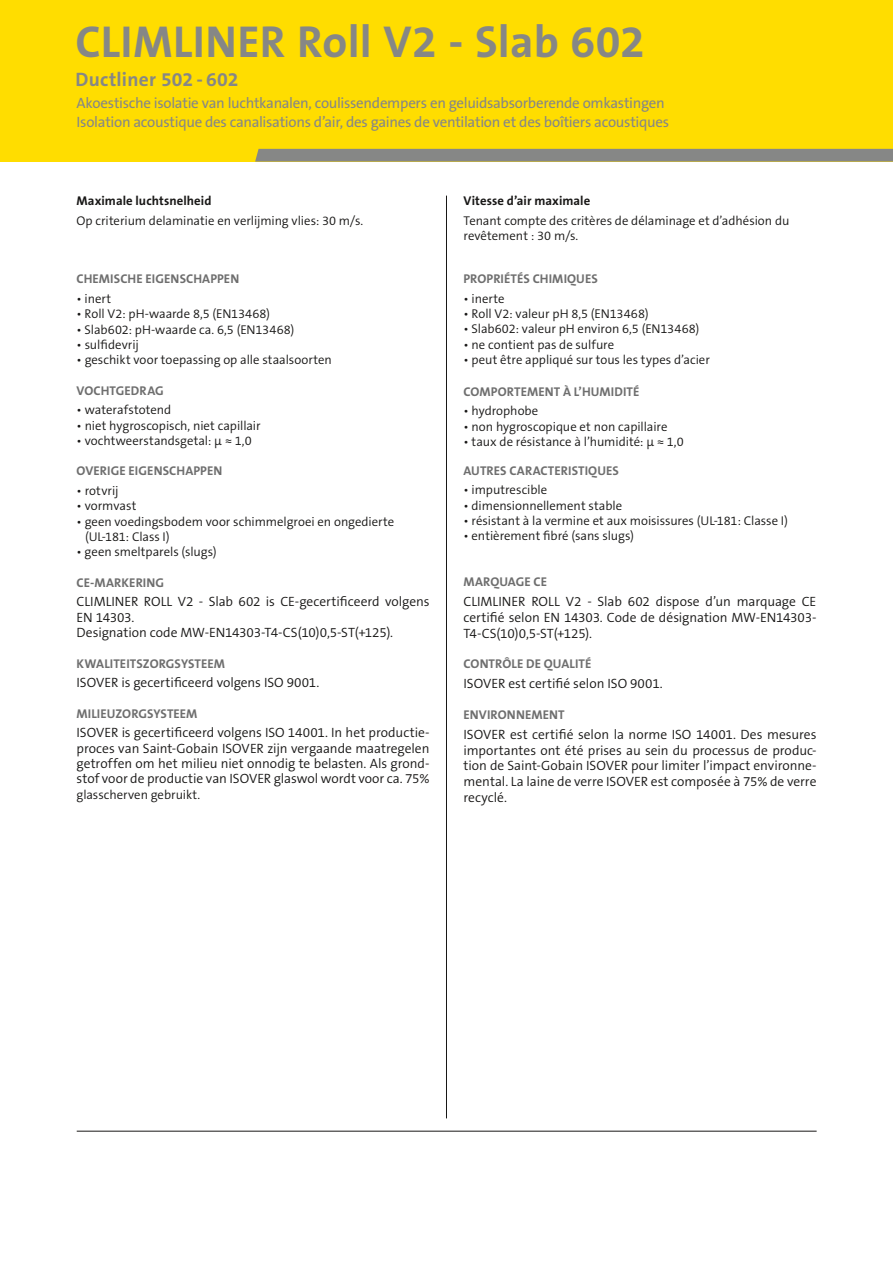
<style>
.page{position:relative;width:893px;height:1263px;background:#fff}
.page>*{position:absolute;margin:0;border:0;box-sizing:border-box;transform-origin:0 0}
.t1{font:700 45px "The Sans B7";letter-spacing:.005em;color:#868786}
.t2{font:700 19.5px "The Sans B7";letter-spacing:.01em;color:#868786}
.t3{font:15px/19.5px "The Sans B5 Plain";letter-spacing:-.02em;color:#868786}
.t4{font:300 13.5px/15.8px "The Sans B4";letter-spacing:-.005em;color:#181716}
.t5{font:300 12.75px/15.3px "The Sans B4";color:#181716}
.t6{font:700 12.75px "The Sans B7";letter-spacing:.01em;color:#6e6e6e}
.t7{font:700 12.75px "The Sans B7";letter-spacing:.01em;color:#181716}
</style>
<div class="page">
<div style="left:0;top:0;width:893px;height:162px;background:#fd0"></div>
<hr style="left:446px;top:196px;width:1px;height:922px;background:#181716">
<svg style="left:255px;top:149px;width:638px;height:13px"></svg>
<hr style="left:77px;top:1131px;width:740px;height:1px;background:#181716">
<h1 class="t1" style="left:75px;top:18px;width:50px">CLIMLINER</h1>
<h1 class="t1" style="left:297px;top:18px;width:349px">ROLL V2 - SLAB 602</h1>
<h2 class="t2" style="left:75px;top:69px;width:165px">DUCTLINER 502 - 602</h2>
<p class="t3" style="left:77px;top:94px;width:594px">Akoestische isolatie van luchtkanalen, coulissendempers en geluidsabsorberende omkastingen<br>Isolation acoustique des canalisations d’air, des gaines de ventilation et des boîtiers acoustiques</p>
<p class="t7" style="left:77px;top:194px;width:137px">MAXIMALE LUCHTSNELHEID</p>
<p class="t5" style="left:77px;top:213px;width:288px">Op criterium delaminatie en verlijming vlies: 30 m/s.</p>
<p class="t6" style="left:77px;top:272px;width:164px">CHEMISCHE EIGENSCHAPPEN</p>
<p class="t5" style="left:77px;top:291px;width:36px">• inert</p>
<p class="t5" style="left:77px;top:307px;width:195px">• Roll V2: pH-waarde 8,5 (EN 13468)</p>
<p class="t5" style="left:77px;top:322px;width:219px">• Slab602: pH-waarde ca. 6,5 (EN 13468)</p>
<p class="t5" style="left:77px;top:337px;width:64px">• sulfidevrij</p>
<p class="t5" style="left:77px;top:353px;width:257px">• geschikt voor toepassing op alle staalsoorten</p>
<p class="t6" style="left:77px;top:384px;width:17px">VOCHTGEDRAG</p>
<p class="t5" style="left:77px;top:403px;width:96px">• waterafstotend</p>
<p class="t5" style="left:77px;top:418px;width:186px">• niet hygroscopisch, niet capillair</p>
<p class="t5" style="left:77px;top:433px;width:177px">• vochtweerstandsgetal: μ ≈ 1,0</p>
<p class="t6" style="left:77px;top:464px;width:147px">OVERIGE EIGENSCHAPPEN</p>
<p class="t5" style="left:77px;top:484px;width:43px">• rotvrij</p>
<p class="t5" style="left:77px;top:499px;width:61px">• vormvast</p>
<p class="t5" style="left:85px;top:514px;width:311px;text-indent:-9px">• geen voedingsbodem voor schimmelgroei en ongedierte (UL-181: Class I)</p>
<p class="t5" style="left:77px;top:545px;width:142px">• geen smeltparels (slugs)</p>
<p class="t6" style="left:77px;top:576px;width:28px">CE-MAR</p>
<p class="t6" style="left:122px;top:576px;width:16px">KERING</p>
<p class="t4" style="left:77px;top:595px;width:354px;line-height:15.3px">Climliner Roll V2 - Slab 602 is CE-gecertificeerd volgens<br>EN 14303.<br>Designation code MW-EN 14303-T4-CS(10)0,5-ST(+125).</p>
<p class="t6" style="left:77px;top:657px;width:8px">KWALITEITS</p>
<p class="t6" style="left:143px;top:657px;width:16px">ZORGS</p>
<p class="t6" style="left:181px;top:657px;width:16px">YSTEEM</p>
<p class="t4" style="left:77px;top:675px;width:244px">I SOVER is gecertificeerd volgens I SO 9001.</p>
<p class="t6" style="left:77px;top:707px;width:18px">MILIEU</p>
<p class="t6" style="left:115px;top:707px;width:16px">ZORGS</p>
<p class="t6" style="left:154px;top:707px;width:16px">YSTEEM</p>
<p class="t4" style="left:77px;top:726px;width:354px;line-height:15.3px;text-align:justify">I SOVER is gecertificeerd volgens I SO 14001. I n het productie&shy;proces van Saint-Gobain ISOVER zijn vergaande maatregelen getroffen om het milieu niet onnodig te belasten. Als grond&shy;stof voor de productie van I SOVER glaswol wordt voor ca. 75%</p>
<p class="t5" style="left:77px;top:787px;width:125px">glasscherven gebruikt.</p>
<p class="t7" style="left:463px;top:194px;width:128px">VITESSE D’AIR MAXIMALE</p>
<p class="t5" style="left:463px;top:213px;width:327px">Tenant compte des critères de délaminage et d’adhésion du revêtement : 30 m/s.</p>
<p class="t6" style="left:463px;top:272px;width:15px">PROPRI</p>
<p class="t6" style="left:504px;top:272px;width:37px">ÉTÉS CHIMIQUES</p>
<p class="t5" style="left:463px;top:291px;width:43px">• inerte</p>
<p class="t5" style="left:463px;top:307px;width:187px">• Roll V2: valeur pH 8,5 (EN13468)</p>
<p class="t5" style="left:463px;top:322px;width:237px">• Slab602: valeur pH environ 6,5 (EN13468)</p>
<p class="t5" style="left:463px;top:337px;width:152px">• ne contient pas de sulfure</p>
<p class="t5" style="left:463px;top:353px;width:248px">• peut être appliqué sur tous les types d’acier</p>
<p class="t6" style="left:463px;top:385px;width:17px">COMPORTEMENT</p>
<p class="t6" style="left:563px;top:385px;width:27px">À L’HUMIDIT</p>
<p class="t6" style="left:633px;top:385px;width:8px">É</p>
<p class="t5" style="left:463px;top:404px;width:76px">• hydrophobe</p>
<p class="t5" style="left:463px;top:419px;width:205px">• non hygroscopique et non capillaire</p>
<p class="t5" style="left:463px;top:435px;width:222px">• taux de résistance à l’humidité: μ ≈ 1,0</p>
<p class="t6" style="left:463px;top:464px;width:157px">AUTRES CARACTERISTIQUES</p>
<p class="t5" style="left:463px;top:483px;width:85px">• imputrescible</p>
<p class="t5" style="left:463px;top:498px;width:160px">• dimensionnellement stable</p>
<p class="t5" style="left:463px;top:513px;width:326px">• résistant à la vermine et aux moisissures (UL-181: Classe I)</p>
<p class="t5" style="left:463px;top:529px;width:172px">• entièrement fibré (sans slugs)</p>
<p class="t6" style="left:463px;top:575px;width:21px">MARQUAGE</p>
<p class="t6" style="left:534px;top:575px;width:15px">CE</p>
<p class="t4" style="left:463px;top:594px;width:16px">CLIMLINER</p>
<p class="t4" style="left:463px;top:594px;width:354px;text-indent:68px">ROLL V2 - Slab 602 dispose d’un marquage CE certifié selon EN 14303. Code de désignation MW-EN 14303-<br>T4-CS(10)0,5-ST(+125).</p>
<p class="t6" style="left:463px;top:657px;width:16px">CONTR</p>
<p class="t6" style="left:502px;top:657px;width:50px">ÔLEDE QUALIT</p>
<p class="t6" style="left:585px;top:657px;width:8px">É</p>
<p class="t4" style="left:463px;top:676px;width:201px">ISOVER est certifié selon ISO 9001.</p>
<p class="t6" style="left:463px;top:708px;width:16px">ENVIRONNEMENT</p>
<p class="t4" style="left:463px;top:727px;width:354px;text-align:justify">ISOVER est certifié selon la norme ISO 14001. Des mesures importantes ont été prises au sein du processus de produc&shy;tion de Saint-Gobain ISOVER pour limiter l’impact environne&shy;mental. La laine de verre ISOVER est composée à 75% de verre recyclé.</p>
</div>
